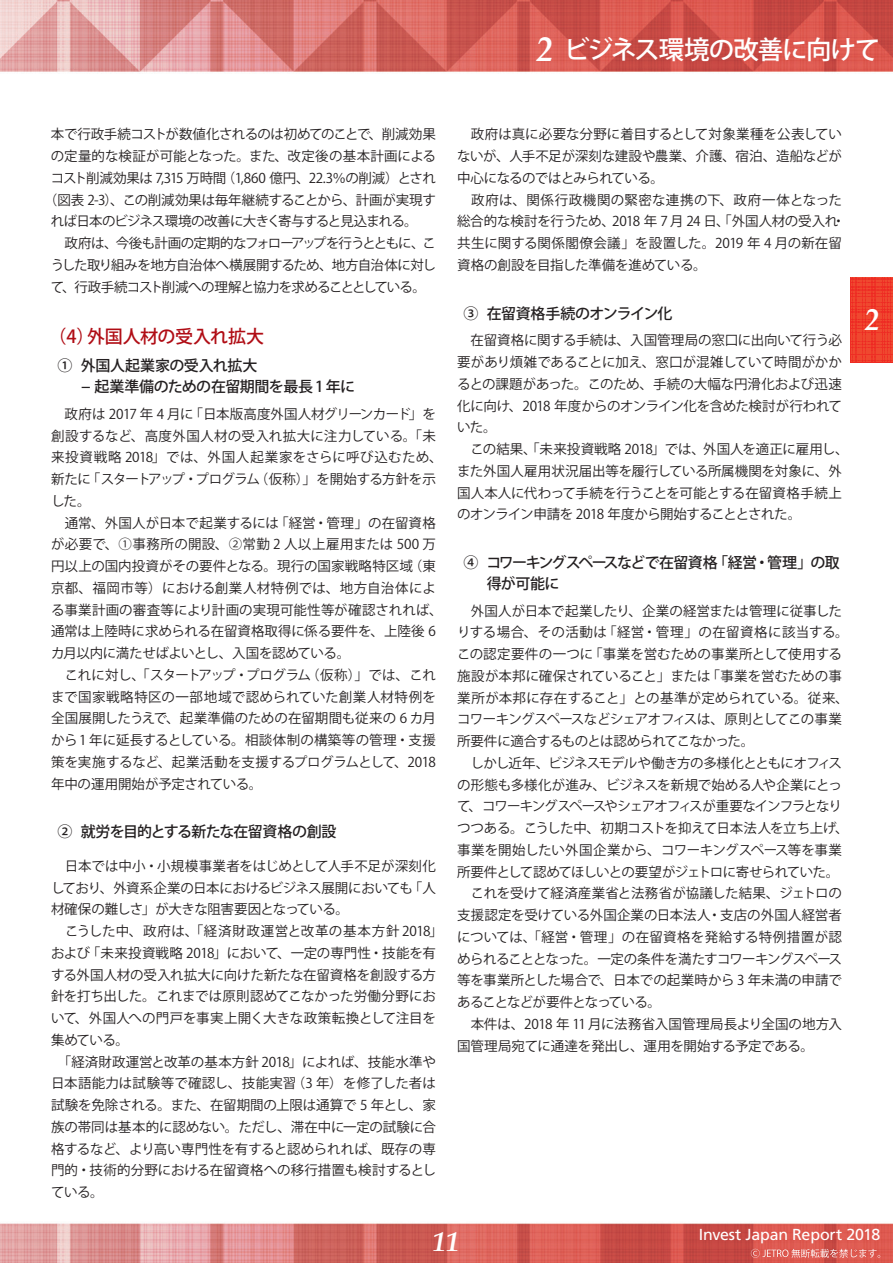
<style>
.page{position:relative;width:893px;height:1263px;background:#fff}
.page>*{position:absolute;margin:0;border:0;box-sizing:border-box;transform-origin:0 0}
.t1{font:italic 700 30px "Book Antiqua";color:#fff}
.t2{font:italic 700 27px "Book Antiqua";color:#fff}
.t3{font:500 25.5px "Koz Go Pro";letter-spacing:-.04em;color:#fff}
.t4{font:500 18px "Koz Go Pro";letter-spacing:-.015em;color:#b00d15}
.t5{font:15.9px "Frutiger LT Std";letter-spacing:-.015em;color:#fff}
.t6{font:500 15px/21px "Koz Go Pro";letter-spacing:-.045em;color:#231f20}
.t7{font:500 15px/21px "Koz Go Pro";letter-spacing:-.02em;color:#231f20}
.t8{font:13.5px/21.8px "Koz Go Pro";letter-spacing:-.015em;color:#231f20}
.t9{font:13.5px "Koz Go Pro";letter-spacing:-.07em;color:#231f20}
.t10{font:13.5px "Koz Go Pro";letter-spacing:-.035em;color:#231f20}
.t11{font:13.5px "Koz Go Pro";letter-spacing:-.05em;color:#231f20}
.t12{font:13.5px "Koz Go Pro";letter-spacing:-.06em;color:#231f20}
.t13{font:13.5px "Koz Go Pro";letter-spacing:-.065em;color:#231f20}
.s1{font-family:"Book Antiqua";font-weight:700;font-style:italic;font-size:34.05px}
</style>
<div class="page">
<img style="left:0;top:0;width:893px;height:1263px">
<svg style="left:850px;top:277px;width:43px;height:86px;background:#ee3b2a"></svg>
<svg style="left:751px;top:1249px;width:129px;height:9px"></svg>
<h3 class="t3" style="left:537px;top:34px;width:345px"><span class="s1">2</span> ビジネス環境の改善に向けて</h3>
<p class="t10" style="left:51px;top:126px;width:386px">本で行政手続コストが数値化されるのは初めてのことで、削減効果</p>
<p class="t8" style="left:51px;top:146px;width:387px">の定量的な検証が可能となった。また、改定後の基本計画による</p>
<p class="t8" style="left:51px;top:167px;width:387px">コスト削減効果は 7,315 万時間（1,860 億円、22.3％の削減）とされ</p>
<p class="t8" style="left:44px;top:189px;width:393px">（図表 2-3）、この削減効果は毎年継続することから、計画が実現す</p>
<p class="t13" style="left:51px;top:213px;width:368px">れば日本のビジネス環境の改善に大きく寄与すると見込まれる。</p>
<p class="t9" style="left:51px;top:234px;width:387px">　政府は、今後も計画の定期的なフォローアップを行うとともに、こ</p>
<p class="t11" style="left:51px;top:256px;width:387px">うした取り組みを地方自治体へ横展開するため、地方自治体に対し</p>
<p class="t12" style="left:51px;top:278px;width:376px">て、行政手続コスト削減への理解と協力を求めることとしている。</p>
<h3 class="t4" style="left:48px;top:325px;width:217px">（4）外国人材の受入れ拡大</h3>
<p class="t7" style="left:81px;top:356px;width:276px;text-indent:-23px">① 外国人起業家の受入れ拡大<br>-起業準備のための在留期間を最長 1 年に</p>
<p class="t8" style="left:51px;top:403px;width:393px">　政府は 2017 年 4 月に「日本版高度外国人材グリーンカード」を創設するなど、高度外国人材の受入れ拡大に注力している。「未来投資戦略 2018」では、外国人起業家をさらに呼び込むため、新たに「スタートアップ・プログラム（仮称）」を開始する方針を示した。<br>　通常、外国人が日本で起業するには「経営・管理」の在留資格が必要で、①事務所の開設、②常勤 2 人以上雇用または 500 万円以上の国内投資がその要件となる。現行の国家戦略特区域（東京都、福岡市等）における創業人材特例では、地方自治体による事業計画の審査等により計画の実現可能性等が確認されれば、通常は上陸時に求められる在留資格取得に係る要件を、上陸後 6カ月以内に満たせばよいとし、入国を認めている。<br>　これに対し、「スタートアップ・プログラム（仮称）」では、これまで国家戦略特区の一部地域で認められていた創業人材特例を全国展開したうえで、起業準備のための在留期間も従来の 6 カ月から1 年に延長するとしている。相談体制の構築等の管理・支援策を実施するなど、起業活動を支援するプログラムとして、2018年中の運用開始が予定されている。</p>
<p class="t6" style="left:57px;top:822px;width:281px">② 就労を目的とする新たな在留資格の創設</p>
<p class="t8" style="left:51px;top:855px;width:393px">　日本では中小・小規模事業者をはじめとして人手不足が深刻化しており、外資系企業の日本におけるビジネス展開においても「人材確保の難しさ」が大きな阻害要因となっている。<br>　こうした中、政府は、「経済財政運営と改革の基本方針 2018」および「未来投資戦略 2018」において、一定の専門性・技能を有する外国人材の受入れ拡大に向けた新たな在留資格を創設する方針を打ち出した。これまでは原則認めてこなかった労働分野において、外国人への門戸を事実上開く大きな政策転換として注目を集めている。<br>　「経済財政運営と改革の基本方針 2018」によれば、技能水準や日本語能力は試験等で確認し、技能実習（3 年）を修了した者は試験を免除される。また、在留期間の上限は通算で 5 年とし、家族の帯同は基本的に認めない。ただし、滞在中に一定の試験に合格するなど、より高い専門性を有すると認められれば、既存の専門的・技術的分野における在留資格への移行措置も検討するとしている。</p>
<p class="t8" style="left:457px;top:124px;width:390px">　政府は真に必要な分野に着目するとして対象業種を公表していないが、人手不足が深刻な建設や農業、介護、宿泊、造船などが中心になるのではとみられている。<br>　政府は、関係行政機関の緊密な連携の下、政府一体となった総合的な検討を行うため、2018 年 7 月 24 日、「外国人材の受入れ・共生に関する関係閣僚会議」を設置した。2019 年 4 月の新在留資格の創設を目指した準備を進めている。</p>
<p class="t6" style="left:463px;top:304px;width:211px">③ 在留資格手続のオンライン化</p>
<p class="t8" style="left:457px;top:330px;width:393px">　在留資格に関する手続は、入国管理局の窓口に出向いて行う必要があり煩雑であることに加え、窓口が混雑していて時間がかかるとの課題があった。このため、手続の大幅な円滑化および迅速化に向け、2018 年度からのオンライン化を含めた検討が行われていた。<br>　この結果、「未来投資戦略 2018」では、外国人を適正に雇用し、また外国人雇用状況届出等を履行している所属機関を対象に、外国人本人に代わって手続を行うことを可能とする在留資格手続上のオンライン申請を 2018 年度から開始することとされた。</p>
<p class="t6" style="left:487px;top:553px;width:354px;text-indent:-23px">④ コワーキングスペースなどで在留資格「経営・管理」の取得が可能に</p>
<p class="t8" style="left:457px;top:600px;width:393px">　外国人が日本で起業したり、企業の経営または管理に従事したりする場合、その活動は「経営・管理」の在留資格に該当する。この認定要件の一つに「事業を営むための事業所として使用する施設が本邦に確保されていること」または「事業を営むための事業所が本邦に存在すること」との基準が定められている。従来、コワーキングスペースなどシェアオフィスは、原則としてこの事業所要件に適合するものとは認められてこなかった。<br>　しかし近年、ビジネスモデルや働き方の多様化とともにオフィスの形態も多様化が進み、ビジネスを新規で始める人や企業にとって、コワーキングスペースやシェアオフィスが重要なインフラとなりつつある。こうした中、初期コストを抑えて日本法人を立ち上げ、事業を開始したい外国企業から、コワーキングスペース等を事業所要件として認めてほしいとの要望がジェトロに寄せられていた。　これを受けて経済産業省と法務省が協議した結果、ジェトロの支援認定を受けている外国企業の日本法人・支店の外国人経営者については、「経営・管理」の在留資格を発給する特例措置が認められることとなった。一定の条件を満たすコワーキングスペース等を事業所とした場合で、日本での起業時から 3 年未満の申請であることなどが要件となっている。<br>　本件は、2018 年 11 月に法務省入国管理局長より全国の地方入国管理局宛てに通達を発出し、運用を開始する予定である。</p>
<h1 class="t1" style="left:865px;top:299px;width:16px">2</h1>
<h2 class="t2" style="left:433px;top:1223px;width:28px">11</h2>
<p class="t5" style="left:699px;top:1225px;width:183px">Invest Japan Report 2018</p>
</div>
